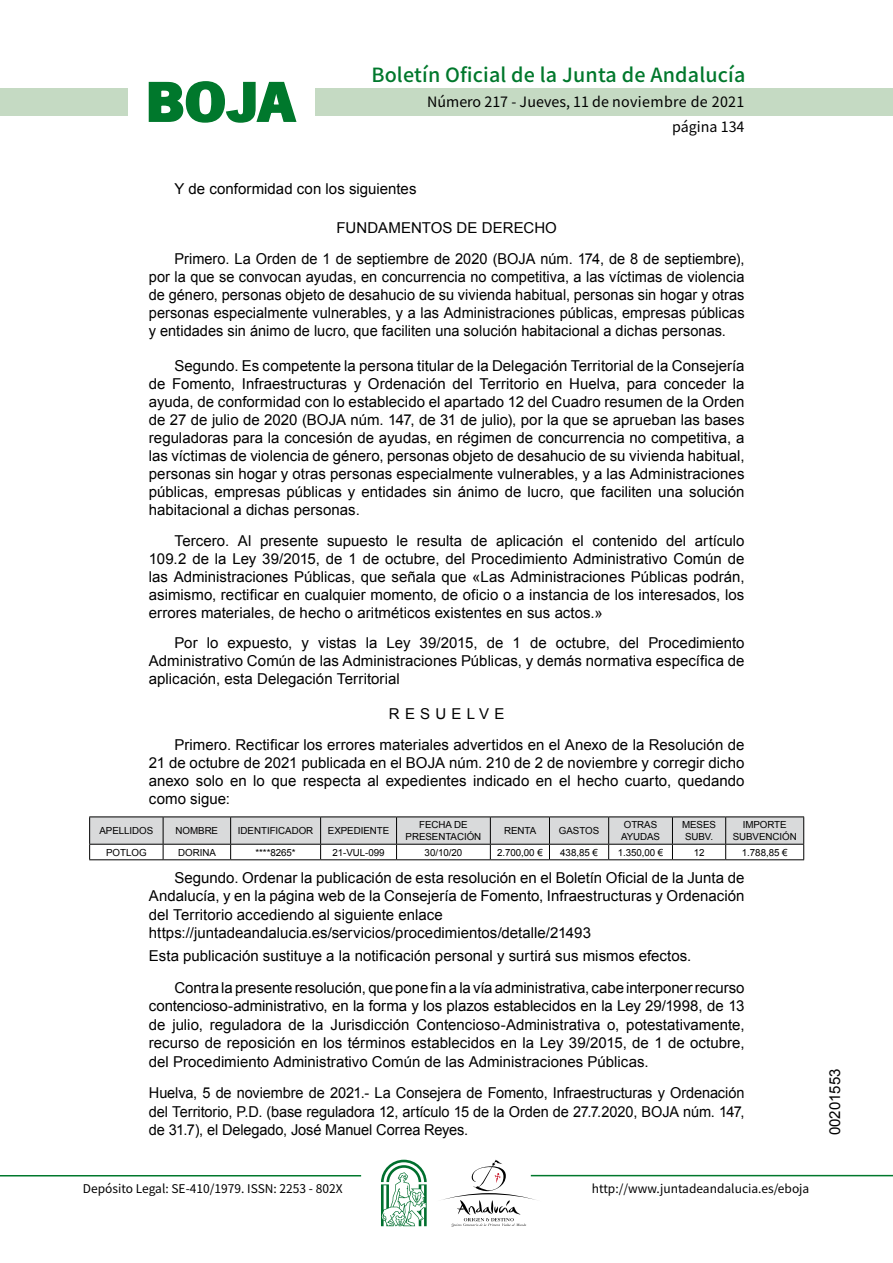
<style>
.page{position:relative;width:893px;height:1263px;background:#fff}
.page>*{position:absolute;margin:0;border:0;box-sizing:border-box;transform-origin:0 0}
.t1{font:700 57.75px "News Got T";color:#00782c;scale:1.14 1}
.t2{font:500 19.5px "Noto Sans HK";letter-spacing:.01em;color:#00782c}
.t3{font:15px/18px "Arial";color:#000;text-align:justify}
.t4{font:14.25px/24.5px "Noto Sans HK";color:#000;text-align:right}
.t5{font:12px "Noto Sans HK";color:#000}
.t6{font:9.75px/11.7px "Arial";letter-spacing:-.005em;color:#000;text-align:center}
</style>
<div class="page">
<div style="left:315px;top:88px;width:577px;height:28px;background:#c5dac3"></div>
<div style="left:0;top:88px;width:128px;height:28px;background:#c5dac3"></div>
<hr style="left:0;top:1175px;width:361px;height:2px;background:#00782c">
<hr style="left:531px;top:1175px;width:361px;height:1px;background:#00782c">
<svg style="left:148px;top:81px;width:149px;height:42px"></svg>
<svg style="left:442px;top:1160px;width:100px;height:67px"></svg>
<svg style="left:381px;top:1160px;width:45px;height:66px"></svg>
<svg style="left:89px;top:817px;width:715px;height:42px"></svg>
<hr style="left:89px;top:859px;width:74px;height:1px;background:#000">
<hr style="left:163px;top:859px;width:68px;height:1px;background:#000">
<hr style="left:231px;top:859px;width:89px;height:1px;background:#000">
<hr style="left:320px;top:859px;width:76px;height:1px;background:#000">
<hr style="left:396px;top:859px;width:94px;height:1px;background:#000">
<hr style="left:490px;top:859px;width:59px;height:1px;background:#000">
<hr style="left:549px;top:859px;width:59px;height:1px;background:#000">
<hr style="left:608px;top:859px;width:64px;height:1px;background:#000">
<hr style="left:672px;top:859px;width:53px;height:1px;background:#000">
<hr style="left:725px;top:859px;width:79px;height:1px;background:#000">
<h1 class="t1" style="left:145px;top:68px;width:133px">BOJA</h1>
<h2 class="t2" style="left:371px;top:64px;width:375px">Boletín Oficial de la Junta de Andalucía</h2>
<p class="t4" style="left:427px;top:90px;width:319px">Número 217 - Jueves, 11 de noviembre de 2021 página 134</p>
<p class="t3" style="left:174px;top:180px;width:243px">Y de conformidad con los siguientes</p>
<p class="t3" style="left:174px;top:213px;width:571px;line-height:30.8px;text-indent:162px">FUNDAMENTOS DE DERECHO<br>Primero. La Orden de 1 de septiembre de 2020 (BOJA núm. 174, de 8 de septiembre),</p>
<p class="t3" style="left:149px;top:268px;width:597px">por la que se convocan ayudas, en concurrencia no competitiva, a las víctimas de violencia de género, personas objeto de desahucio de su vivienda habitual, personas sin hogar y otras personas especialmente vulnerables, y a las Administraciones públicas, empresas públicas y entidades sin ánimo de lucro, que faciliten una solución habitacional a dichas personas.</p>
<p class="t3" style="left:149px;top:357px;width:597px;text-indent:26px">Segundo. Es competente la persona titular de la Delegación Territorial de la Consejería de Fomento, Infraestructuras y Ordenación del Territorio en Huelva, para conceder la ayuda, de conformidad con lo establecido el apartado 12 del Cuadro resumen de la Orden de 27 de julio de 2020 (BOJA núm. 147, de 31 de julio), por la que se aprueban las bases reguladoras para la concesión de ayudas, en régimen de concurrencia no competitiva, a las víctimas de violencia de género, personas objeto de desahucio de su vivienda habitual, personas sin hogar y otras personas especialmente vulnerables, y a las Administraciones públicas, empresas públicas y entidades sin ánimo de lucro, que faciliten una solución habitacional a dichas personas.</p>
<p class="t3" style="left:149px;top:532px;width:597px;text-indent:26px">Tercero. Al presente supuesto le resulta de aplicación el contenido del artículo 109.2 de la Ley 39/2015, de 1 de octubre, del Procedimiento Administrativo Común de las Administraciones Públicas, que señala que «Las Administraciones Públicas podrán, asimismo, rectificar en cualquier momento, de oficio o a instancia de los interesados, los errores materiales, de hecho o aritméticos existentes en sus actos.»</p>
<p class="t3" style="left:149px;top:634px;width:597px;text-indent:26px">Por lo expuesto, y vistas la Ley 39/2015, de 1 de octubre, del Procedimiento Administrativo Común de las Administraciones Públicas, y demás normativa específica de aplicación, esta Delegación Territorial</p>
<p class="t3" style="left:174px;top:699px;width:571px;line-height:30.8px;text-indent:214px">RESUELVE<br>Primero. Rectificar los errores materiales advertidos en el Anexo de la Resolución de</p>
<p class="t3" style="left:149px;top:754px;width:597px">21 de octubre de 2021 publicada en el BOJA núm. 210 de 2 de noviembre y corregir dicho anexo solo en lo que respecta al expedientes indicado en el hecho cuarto, quedando como sigue:</p>
<p class="t6" style="left:99px;top:825px;width:55px">APELLIDOS</p>
<p class="t6" style="left:175px;top:825px;width:44px">NOMBRE</p>
<p class="t6" style="left:238px;top:825px;width:77px">IDENTIFICADOR</p>
<p class="t6" style="left:328px;top:825px;width:63px">EXPEDIENTE</p>
<p class="t6" style="left:405px;top:819px;width:77px">FECHA DE<br>PRESENTACIÓN</p>
<p class="t6" style="left:504px;top:825px;width:34px">RENTA</p>
<p class="t6" style="left:559px;top:825px;width:42px">GASTOS</p>
<p class="t6" style="left:621px;top:819px;width:41px;text-align:left">OTRAS<br>AYUDAS</p>
<p class="t6" style="left:682px;top:819px;width:35px;text-align:left">MESES<br>SUBV.</p>
<p class="t6" style="left:732px;top:819px;width:66px">IMPORTE<br>SUBVENCIÓN</p>
<p class="t6" style="left:106px;top:846px;width:42px">POTLOG</p>
<p class="t6" style="left:178px;top:846px;width:39px">DORINA</p>
<p class="t6" style="left:255px;top:846px;width:42px">****8265*</p>
<p class="t6" style="left:332px;top:846px;width:54px">21-VUL-099</p>
<p class="t6" style="left:424px;top:846px;width:39px">30/10/20</p>
<p class="t6" style="left:497px;top:846px;width:47px">2.700,00 €</p>
<p class="t6" style="left:560px;top:846px;width:39px">438,85 €</p>
<p class="t6" style="left:617px;top:846px;width:47px">1.350,00 €</p>
<p class="t6" style="left:693px;top:846px;width:12px">12</p>
<p class="t6" style="left:741px;top:846px;width:47px">1.788,85 €</p>
<p class="t3" style="left:149px;top:868px;width:597px;line-height:18.6px;text-align:left;text-indent:26px">Segundo. Ordenar la publicación de esta resolución en el Boletín Oficial de la Junta de Andalucía, y en la página web de la Consejería de Fomento, Infraestructuras y Ordenación del Territorio accediendo al siguiente enlace https://juntadeandalucia.es/servicios/procedimientos/detalle/21493</p>
<p class="t3" style="left:174px;top:941px;width:571px;line-height:31.3px;text-indent:-26px">Esta publicación sustituye a la notificación personal y surtirá sus mismos efectos.<br>Contra la presente resolución, que pone fin a la vía administrativa, cabe interponer recurso</p>
<p class="t3" style="left:149px;top:997px;width:597px;line-height:18.6px">contencioso-administrativo, en la forma y los plazos establecidos en la Ley 29/1998, de 13 de julio, reguladora de la Jurisdicción Contencioso-Administrativa o, potestativamente, recurso de reposición en los términos establecidos en la Ley 39/2015, de 1 de octubre, del Procedimiento Administrativo Común de las Administraciones Públicas.</p>
<p class="t3" style="left:149px;top:1084px;width:597px;line-height:18.6px">Huelva, 5 de noviembre de 2021.- La Consejera de Fomento, Infraestructuras y Ordenación del Territorio, P.D. (base reguladora 12, artículo 15 de la Orden de 27.7.2020, BOJA núm. 147, de 31.7), el Delegado, José Manuel Correa Reyes.</p>
<p class="t5" style="left:83px;top:1181px;width:261px">Depósito Legal: SE-410/1979. ISSN: 2253 - 802X</p>
<p class="t5" style="left:592px;top:1181px;width:219px">http://www.juntadeandalucia.es/eboja</p>
<p class="t3" style="left:826px;top:1135px;width:68px;rotate:-90deg">00201553</p>
</div>
